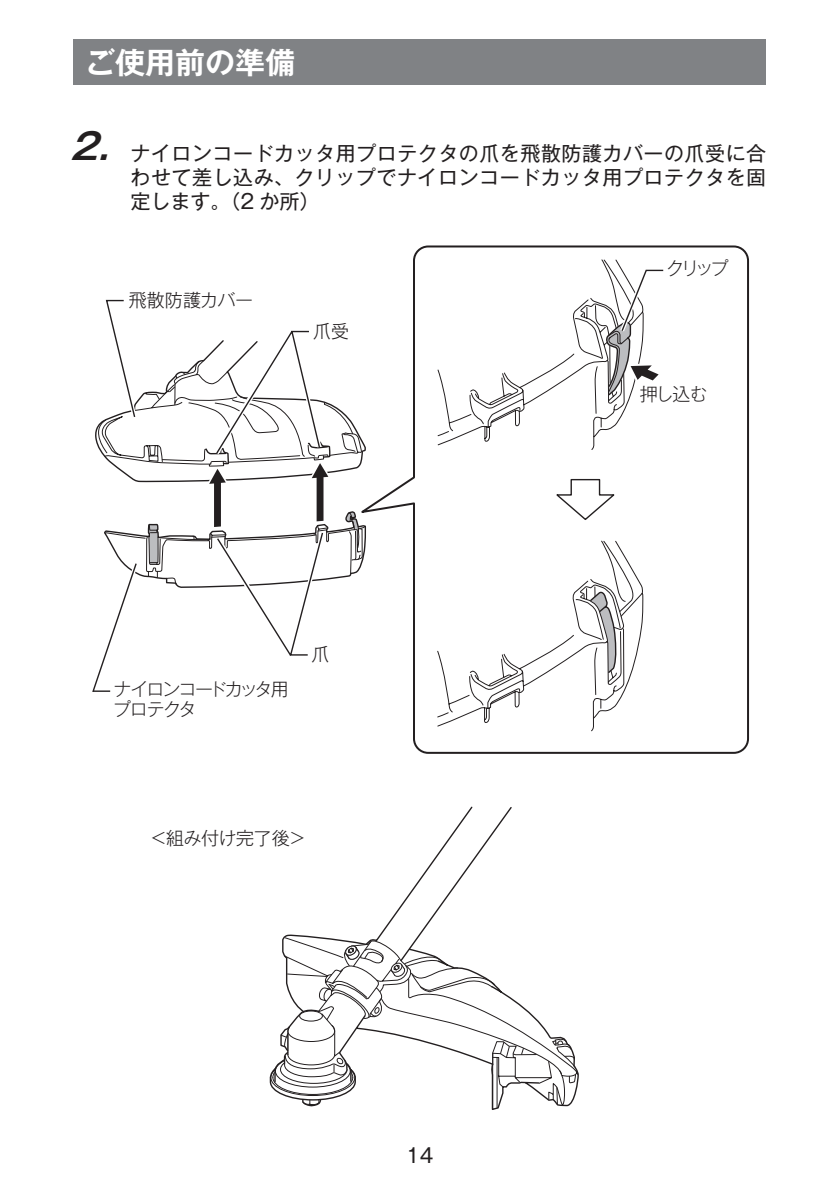
<style>
.page{position:relative;width:840px;height:1191px;background:#fff}
.page>*{position:absolute;margin:0;border:0;box-sizing:border-box;transform-origin:0 0}
.t1{font:700 30px "Gothic MB101 Pro De";color:#fff}
.t2{font:20px/24px "Gothic MB101 Pro";letter-spacing:.025em;color:#231f20;text-align:justify}
.t3{font:18px/20px "Gothic MB101 Pro Light 90 msp RKSJ H";letter-spacing:-.105em;color:#231f20}
.t4{font:18px "Gothic MB101 Pro Light 90 msp RKSJ H";letter-spacing:-.07em;color:#231f20}
.t5{font:18px "Gothic MB101 Pro Light 90 msp RKSJ H";letter-spacing:-.02em;color:#231f20}
.t6{font:18px "Gothic MB101 Pro Light 90 msp RKSJ H";letter-spacing:-.01em;color:#231f20}
.s1{font-family:"Gothic MB101 Pro De";font-weight:700;font-style:italic;font-size:36px}
</style>
<div class="page">
<div style="left:74px;top:40px;width:691px;height:45px;background:#808285"></div>
<svg style="left:366px;top:245px;width:383px;height:509px"></svg>
<svg style="left:436px;top:421px;width:207px;height:333px"></svg>
<svg style="left:437px;top:245px;width:206px;height:481px"></svg>
<svg style="left:553px;top:478px;width:64px;height:43px"></svg>
<svg style="left:604px;top:266px;width:62px;height:130px"></svg>
<svg style="left:92px;top:299px;width:274px;height:393px"></svg>
<hr style="left:492px;top:1053px;width:1px;height:56px;background:#231f20">
<svg style="left:269px;top:806px;width:309px;height:301px"></svg>
<h1 class="t1" style="left:85px;top:38px;width:212px">ご使用前の準備</h1>
<p class="t2" style="left:130px;top:138px;width:637px;text-indent:-60px"><span class="s1">2.</span> ナイロンコードカッタ用プロテクタの爪を飛散防護カバーの爪受に合わせて差し込み、クリップでナイロンコードカッタ用プロテクタを固定します。（2 か所）</p>
<p class="t6" style="left:129px;top:285px;width:125px">飛散防護カバー</p>
<p class="t4" style="left:313px;top:316px;width:37px">爪受</p>
<p class="t3" style="left:113px;top:676px;width:177px">ナイロンコードカッタ用プロテクタ</p>
<p class="t4" style="left:311px;top:639px;width:19px">爪</p>
<p class="t5" style="left:150px;top:823px;width:158px">＜組み付け完了後＞</p>
<p class="t2" style="left:406px;top:1140px;width:29px">14</p>
<p class="t4" style="left:666px;top:253px;width:64px">クリップ</p>
<p class="t4" style="left:639px;top:379px;width:69px">押し込む</p>
</div>
